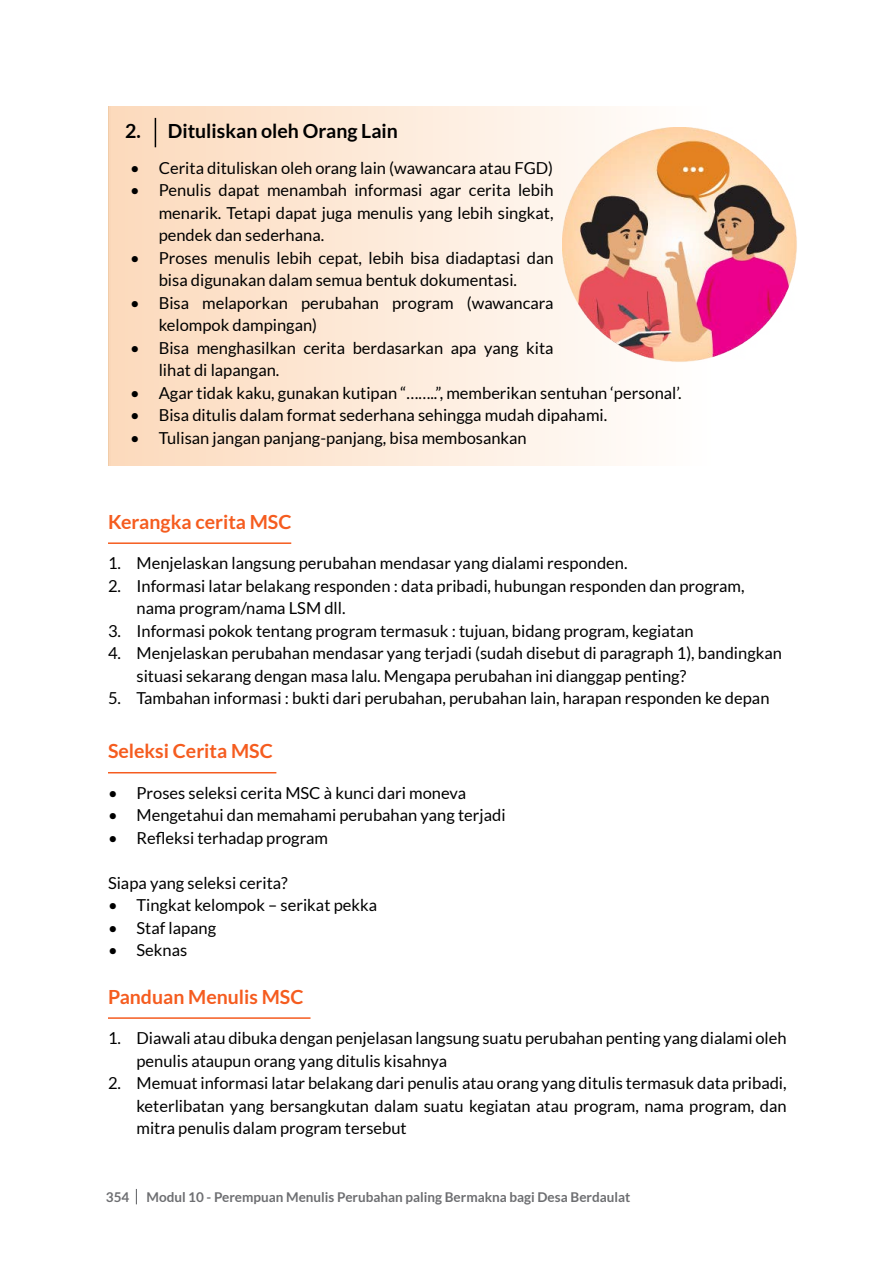
<style>
.page{position:relative;width:893px;height:1263px;background:#fff}
.page>*{position:absolute;margin:0;border:0;box-sizing:border-box;transform-origin:0 0}
.t1{font:700 19.5px "Lato";color:#f55c1f}
.t2{font:700 19.5px "Lato";color:#000}
.t3{font:16.5px/22.5px "Lato";color:#000}
.t4{font:700 13.5px "Lato";color:#6d6e71}
</style>
<div class="page">
<svg style="left:136px;top:1189px;width:1px;height:15px"></svg>
<div style="left:108px;top:106px;width:608px;height:360px;background:linear-gradient(to right,#fcd9bb,#fff)"></div>
<svg style="left:155px;top:118px;width:1px;height:29px"></svg>
<img style="left:562px;top:128px;width:235px;height:235px">
<hr style="left:108px;top:542px;width:183px;height:2px;background:#f55c1f">
<hr style="left:108px;top:772px;width:168px;height:1px;background:#f55c1f">
<hr style="left:108px;top:1017px;width:202px;height:2px;background:#f55c1f">
<p class="t2" style="left:125px;top:120px;width:274px">2. Dituliskan oleh Orang Lain</p>
<p class="t3" style="left:130px;top:156px;width:424px">• Cerita dituliskan oleh orang lain (wawancara atau FGD)</p>
<p class="t3" style="left:159px;top:179px;width:396px;text-align:justify;text-indent:-28px">• Penulis dapat menambah informasi agar cerita lebih menarik. Tetapi dapat juga menulis yang lebih singkat, pendek dan sederhana.</p>
<p class="t3" style="left:130px;top:246px;width:425px;text-align:center">• Proses menulis lebih cepat, lebih bisa diadaptasi dan bisa digunakan dalam semua bentuk dokumentasi.</p>
<p class="t3" style="left:159px;top:291px;width:396px;text-indent:-28px">• Bisa melaporkan perubahan program (wawancara kelompok dampingan)</p>
<p class="t3" style="left:159px;top:336px;width:396px;text-indent:-28px">• Bisa menghasilkan cerita berdasarkan apa yang kita lihat di lapangan.</p>
<p class="t3" style="left:130px;top:381px;width:553px">• Agar tidak kaku, gunakan kutipan “……..”, memberikan sentuhan ‘personal’.</p>
<p class="t3" style="left:130px;top:404px;width:478px">• Bisa ditulis dalam format sederhana sehingga mudah dipahami.</p>
<p class="t3" style="left:130px;top:426px;width:398px">• Tulisan jangan panjang-panjang, bisa membosankan</p>
<p class="t1" style="left:108px;top:510px;width:185px">Kerangka cerita MSC</p>
<p class="t3" style="left:108px;top:552px;width:521px">1. Menjelaskan langsung perubahan mendasar yang dialami responden.</p>
<p class="t3" style="left:136px;top:574px;width:610px;text-indent:-28px">2. Informasi latar belakang responden : data pribadi, hubungan responden dan program, nama program/nama LSM dll.</p>
<p class="t3" style="left:108px;top:619px;width:587px">3. Informasi pokok tentang program termasuk : tujuan, bidang program, kegiatan</p>
<p class="t3" style="left:136px;top:642px;width:647px;text-indent:-28px">4. Menjelaskan perubahan mendasar yang terjadi (sudah disebut di paragraph 1), bandingkan situasi sekarang dengan masa lalu. Mengapa perubahan ini dianggap penting?</p>
<p class="t3" style="left:108px;top:687px;width:663px">5. Tambahan informasi : bukti dari perubahan, perubahan lain, harapan responden ke depan</p>
<p class="t1" style="left:108px;top:740px;width:166px">Seleksi Cerita MSC</p>
<p class="t3" style="left:108px;top:781px;width:360px">• Proses seleksi cerita MSC à kunci dari moneva</p>
<p class="t3" style="left:108px;top:804px;width:399px">• Mengetahui dan memahami perubahan yang terjadi</p>
<p class="t3" style="left:108px;top:826px;width:221px">• Refleksi terhadap program</p>
<p class="t3" style="left:108px;top:871px;width:181px">Siapa yang seleksi cerita?</p>
<p class="t3" style="left:108px;top:894px;width:271px">• Tingkat kelompok – serikat pekka</p>
<p class="t3" style="left:108px;top:916px;width:110px">• Staf lapang</p>
<p class="t3" style="left:108px;top:939px;width:81px">• Seknas</p>
<p class="t1" style="left:108px;top:985px;width:197px">Panduan Menulis MSC</p>
<p class="t3" style="left:136px;top:1027px;width:652px;text-indent:-28px">1. Diawali atau dibuka dengan penjelasan langsung suatu perubahan penting yang dialami oleh penulis ataupun orang yang ditulis kisahnya</p>
<p class="t3" style="left:136px;top:1072px;width:652px;text-align:justify;text-indent:-28px">2. Memuat informasi latar belakang dari penulis atau orang yang ditulis termasuk data pribadi, keterlibatan yang bersangkutan dalam suatu kegiatan atau program, nama program, dan mitra penulis dalam program tersebut</p>
<p class="t4" style="left:106px;top:1189px;width:25px">354</p>
<p class="t4" style="left:146px;top:1189px;width:485px">Modul 10 - Perempuan Menulis Perubahan paling Bermakna bagi Desa Berdaulat</p>
</div>
